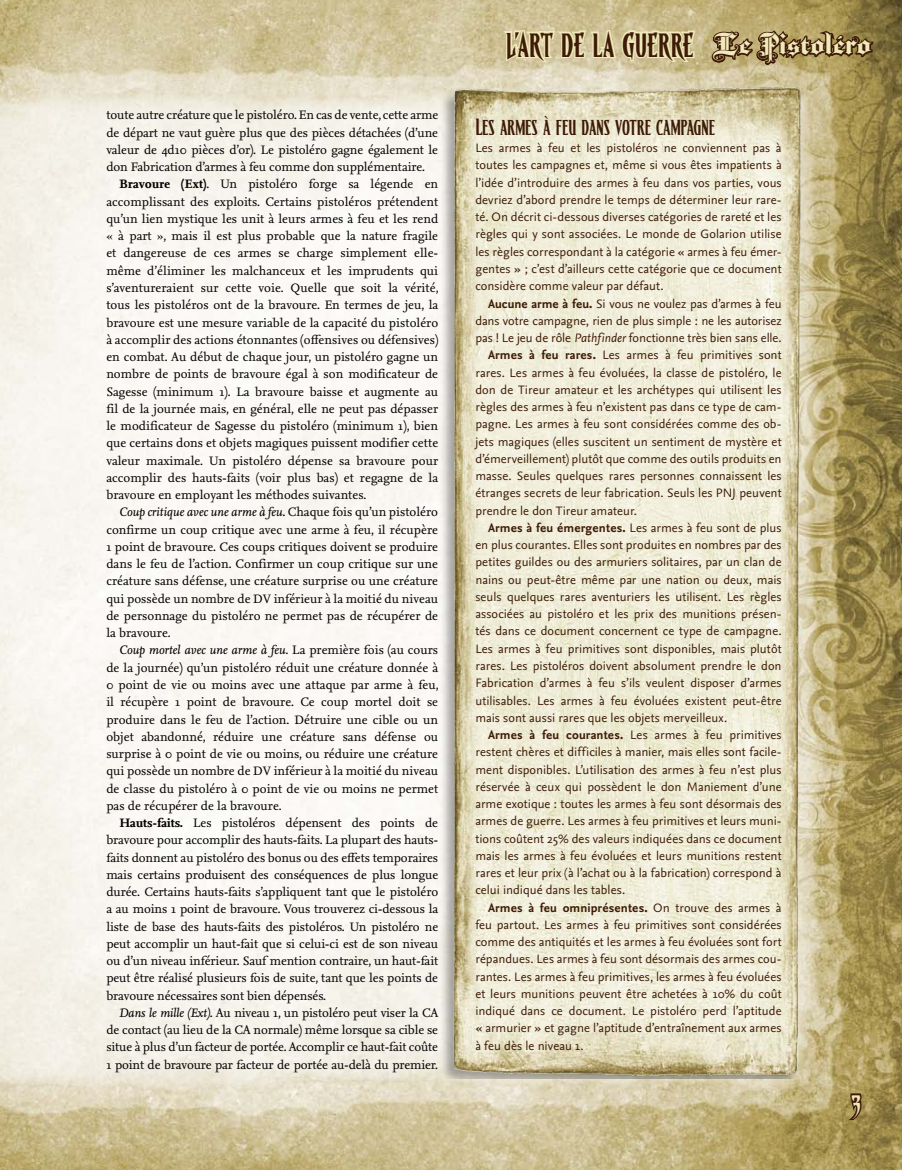
<style>
.page{position:relative;width:902px;height:1170px;background:#fff}
.page>*{position:absolute;margin:0;border:0;box-sizing:border-box;transform-origin:0 0}
.t1{font:30px "Pathfinder";letter-spacing:.015em;color:#3d1b06}
.t2{font:30px "CC Treacherous Curves";color:#f0e9bb}
.t3{font:21px "Pathfinder";letter-spacing:-.015em;color:#3d1b06}
.t4{font:12.75px/17.2px "Nexus Serif";letter-spacing:-.005em;color:#000;text-align:justify}
.t5{font:12.75px/17.2px "Nexus Sans";letter-spacing:.005em;color:#3d1b06;text-align:justify}
.t6{font:700 12.75px "Nexus Sans";letter-spacing:.01em;color:#3d1b06}
.s1{font-weight:700}
.s2{font-style:italic}
.s3{font-family:"Pathfinder 01"}
.s4{font-family:"Baroque Text JF";font-size:27px;color:#f0e9bb}
.s5{font-weight:400}
</style>
<div class="page">
<img style="left:0;top:0;width:901px;height:1169px">
<svg style="left:499px;top:0;width:375px;height:96px;background:#beaf82"></svg>
<svg style="left:844px;top:1091px;width:18px;height:30px"></svg>
<img style="left:445px;top:87px;width:361px;height:991px">
<p class="t4" style="left:106px;top:106px;width:333px">toute autre créature que le pistoléro. En cas de vente, cette arme de départ ne vaut guère plus que des pièces détachées (d’une valeur de 4d10 pièces d’or). Le pistoléro gagne également le don Fabrication d’armes à feu comme don supplémentaire.</p>
<p class="t4" style="left:106px;top:175px;width:334px;text-indent:13px"><span class="s1">Bravoure (Ext)</span>. Un pistoléro forge sa légende en accomplissant des exploits. Certains pistoléros prétendent qu’un lien mystique les unit à leurs armes à feu et les rend « à part », mais il est plus probable que la nature fragile et dangereuse de ces armes se charge simplement elle&shy;même d’éliminer les malchanceux et les imprudents qui s’aventureraient sur cette voie. Quelle que soit la vérité, tous les pistoléros ont de la bravoure. En termes de jeu, la bravoure est une mesure variable de la capacité du pistoléro à accomplir des actions étonnantes (offensives ou défensives) en combat. Au début de chaque jour, un pistoléro gagne un nombre de points de bravoure égal à son modificateur de Sagesse (minimum 1). La bravoure baisse et augmente au fil de la journée mais, en général, elle ne peut pas dépasser le modificateur de Sagesse du pistoléro (minimum 1), bien que certains dons et objets magiques puissent modifier cette valeur maximale. Un pistoléro dépense sa bravoure pour accomplir des hauts-faits (voir plus bas) et regagne de la bravoure en employant les méthodes suivantes.</p>
<p class="t4" style="left:106px;top:503px;width:333px;text-indent:13px"><span class="s2">Coup critique avec une arme à feu.</span> Chaque fois qu’un pistoléro confirme un coup critique avec une arme à feu, il récupère 1 point de bravoure. Ces coups critiques doivent se produire dans le feu de l’action. Confirmer un coup critique sur une créature sans défense, une créature surprise ou une créature qui possède un nombre de DV inférieur à la moitié du niveau de personnage du pistoléro ne permet pas de récupérer de la bravoure.</p>
<p class="t4" style="left:106px;top:641px;width:334px;text-indent:13px"><span class="s2">Coup mortel avec une arme à feu.</span> La première fois (au cours de la journée) qu’un pistoléro réduit une créature donnée à 0 point de vie ou moins avec une attaque par arme à feu, il récupère 1 point de bravoure. Ce coup mortel doit se produire dans le feu de l’action. Détruire une cible ou un objet abandonné, réduire une créature sans défense ou surprise à 0 point de vie ou moins, ou réduire une créature qui possède un nombre de DV inférieur à la moitié du niveau de classe du pistoléro à 0 point de vie ou moins ne permet pas de récupérer de la bravoure.</p>
<p class="t4" style="left:106px;top:814px;width:333px;text-indent:13px"><span class="s1">Hauts-faits.</span> Les pistoléros dépensent des points de bravoure pour accomplir des hauts-faits. La plupart des hauts&shy;faits donnent au pistoléro des bonus ou des effets temporaires mais certains produisent des conséquences de plus longue durée. Certains hauts-faits s’appliquent tant que le pistoléro a au moins 1 point de bravoure. Vous trouverez ci-dessous la liste de base des hauts-faits des pistoléros. Un pistoléro ne peut accomplir un haut-fait que si celui-ci est de son niveau ou d’un niveau inférieur. Sauf mention contraire, un haut-fait peut être réalisé plusieurs fois de suite, tant que les points de bravoure nécessaires sont bien dépensés.</p>
<p class="t4" style="left:106px;top:1003px;width:333px;text-indent:13px"><span class="s2">Dans le mille (Ext).</span> Au niveau 1, un pistoléro peut viser la CA de contact (au lieu de la CA normale) même lorsque sa cible se situe à plus d’un facteur de portée. Accomplir ce haut-fait coûte 1 point de bravoure par facteur de portée au-delà du premier.</p>
<h1 class="t1" style="left:506px;top:27px;width:367px"><span class="s3">L</span>’art de la guerre <span class="s4">Le Pistoléro</span></h1>
<h2 class="t3" style="left:475px;top:114px;width:241px">Les armes à feu dans votre campagne</h2>
<p class="t5" style="left:475px;top:139px;width:308px">Les armes à feu et les pistoléros ne conviennent pas à toutes les campagnes et, même si vous êtes impatients à l’idée d’introduire des armes à feu dans vos parties, vous devriez d’abord prendre le temps de déterminer leur rare&shy;té. On décrit ci-dessous diverses catégories de rareté et les règles qui y sont associées. Le monde de Golarion utilise les règles correspondant à la catégorie « armes à feu émer&shy;gentes » ; c’est d’ailleurs cette catégorie que ce document considère comme valeur par défaut.</p>
<p class="t5" style="left:488px;top:294px;width:295px"><span class="s1">Aucune arme à feu.</span> Si vous ne voulez pas d’armes à feu</p>
<p class="t5" style="left:475px;top:312px;width:308px">dans votre campagne, rien de plus simple : ne les autorisez</p>
<p class="t5" style="left:475px;top:329px;width:308px">pas ! Le jeu de rôle <span class="s2">Pathfinder</span> fonctionne très bien sans elle.</p>
<p class="t5" style="left:488px;top:346px;width:295px"><span class="s1">Armes à feu rares.</span> Les armes à feu primitives sont</p>
<p class="t5" style="left:475px;top:363px;width:308px">rares. Les armes à feu évoluées, la classe de pistoléro, le</p>
<p class="t5" style="left:475px;top:381px;width:308px">don de Tireur amateur et les archétypes qui utilisent les</p>
<p class="t5" style="left:475px;top:398px;width:308px">règles des armes à feu n’existent pas dans ce type de cam-</p>
<p class="t5" style="left:475px;top:415px;width:308px">pagne. Les armes à feu sont considérées comme des ob-</p>
<p class="t5" style="left:475px;top:432px;width:308px">jets magiques (elles suscitent un sentiment de mystère et</p>
<p class="t5" style="left:475px;top:450px;width:308px">d’émerveillement) plutôt que comme des outils produits en</p>
<p class="t5" style="left:475px;top:467px;width:308px">masse. Seules quelques rares personnes connaissent les</p>
<p class="t5" style="left:475px;top:484px;width:308px">étranges secrets de leur fabrication. Seuls les PNJ peuvent</p>
<p class="t5" style="left:475px;top:501px;width:163px">prendre le don Tireur amateur.</p>
<p class="t5" style="left:488px;top:519px;width:295px"><span class="s1">Armes à feu émergentes.</span> Les armes à feu sont de plus</p>
<p class="t5" style="left:475px;top:536px;width:308px">en plus courantes. Elles sont produites en nombres par des</p>
<p class="t5" style="left:475px;top:553px;width:308px">petites guildes ou des armuriers solitaires, par un clan de</p>
<p class="t5" style="left:475px;top:570px;width:308px">nains ou peut-être même par une nation ou deux, mais</p>
<p class="t5" style="left:475px;top:588px;width:308px">seuls quelques rares aventuriers les utilisent. Les règles</p>
<p class="t5" style="left:475px;top:605px;width:308px">associées au pistoléro et les prix des munitions présen-</p>
<p class="t5" style="left:475px;top:622px;width:308px">tés dans ce document concernent ce type de campagne.</p>
<p class="t5" style="left:475px;top:639px;width:308px">Les armes à feu primitives sont disponibles, mais plutôt</p>
<p class="t5" style="left:475px;top:657px;width:308px">rares. Les pistoléros doivent absolument prendre le don</p>
<p class="t5" style="left:475px;top:674px;width:308px">Fabrication d’armes à feu s’ils veulent disposer d’armes</p>
<p class="t5" style="left:475px;top:691px;width:308px">utilisables. Les armes à feu évoluées existent peut-être</p>
<p class="t5" style="left:475px;top:708px;width:253px">mais sont aussi rares que les objets merveilleux.</p>
<p class="t5" style="left:488px;top:726px;width:295px"><span class="s1">Armes à feu courantes.</span> Les armes à feu primitives</p>
<p class="t5" style="left:475px;top:743px;width:308px">restent chères et difficiles à manier, mais elles sont facile-</p>
<p class="t5" style="left:475px;top:760px;width:308px">ment disponibles. L’utilisation des armes à feu n’est plus</p>
<p class="t5" style="left:475px;top:777px;width:308px">réservée à ceux qui possèdent le don Maniement d’une</p>
<p class="t5" style="left:475px;top:795px;width:308px">arme exotique : toutes les armes à feu sont désormais des</p>
<p class="t5" style="left:475px;top:812px;width:308px">armes de guerre. Les armes à feu primitives et leurs muni-</p>
<p class="t5" style="left:475px;top:829px;width:308px">tions coûtent 25% des valeurs indiquées dans ce document</p>
<p class="t5" style="left:475px;top:846px;width:308px">mais les armes à feu évoluées et leurs munitions restent</p>
<p class="t5" style="left:475px;top:864px;width:308px">rares et leur prix (à l’achat ou à la fabrication) correspond à</p>
<p class="t5" style="left:475px;top:881px;width:151px">celui indiqué dans les tables.</p>
<p class="t6" style="left:488px;top:899px;width:295px">Armes à feu omniprésentes. <span class="s5">On trouve des armes à</span></p>
<p class="t5" style="left:475px;top:915px;width:308px">feu partout. Les armes à feu primitives sont considérées</p>
<p class="t5" style="left:475px;top:933px;width:308px">comme des antiquités et les armes à feu évoluées sont fort</p>
<p class="t5" style="left:475px;top:950px;width:308px">répandues. Les armes à feu sont désormais des armes cou-</p>
<p class="t5" style="left:475px;top:967px;width:308px">rantes. Les armes à feu primitives, les armes à feu évoluées</p>
<p class="t5" style="left:475px;top:984px;width:308px">et leurs munitions peuvent être achetées à 10% du coût</p>
<p class="t5" style="left:475px;top:1002px;width:308px">indiqué dans ce document. Le pistoléro perd l’aptitude</p>
<p class="t5" style="left:475px;top:1019px;width:308px">« armurier » et gagne l’aptitude d’entraînement aux armes</p>
<p class="t5" style="left:475px;top:1036px;width:110px">à feu dès le niveau 1.</p>
<h1 class="t2" style="left:851px;top:1088px;width:11px">3</h1>
</div>
